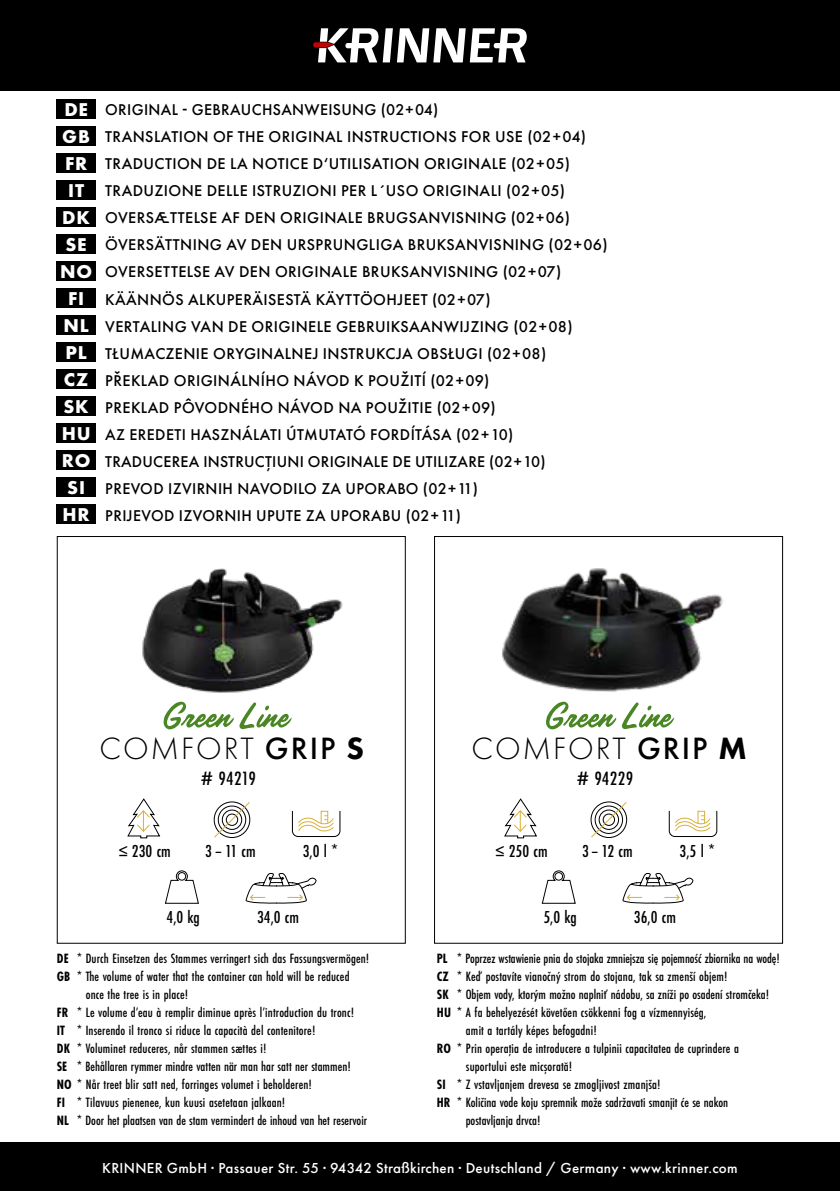
<style>
.page{position:relative;width:840px;height:1191px;background:#fff}
.page>*{position:absolute;margin:0;border:0;box-sizing:border-box;transform-origin:0 0}
.t1{font:300 32px "Futura PT";letter-spacing:.06em;color:#000}
.t2{font:500 20px "Futura PT Cond";letter-spacing:.01em;color:#000}
.t3{font:500 18px "Futura PT Cond";color:#000}
.t4{font:500 16.2px "Futura PT";letter-spacing:.025em;color:#000}
.t5{font:500 15px "Futura PT";letter-spacing:.02em;color:#fff}
.t6{font:500 14px "Futura PT Cond";letter-spacing:.01em;color:#000}
.s1{font-weight:700;font-size:19.2px;color:#fff}
.s2{font-weight:500}
.s3{font-weight:800}
.s4{font-weight:700}
</style>
<div class="page">
<div style="left:0;top:1142px;width:839px;height:49px;background:#000"></div>
<svg style="left:127px;top:798px;width:33px;height:40px"></svg>
<svg style="left:504px;top:798px;width:33px;height:40px"></svg>
<svg style="left:213px;top:801px;width:38px;height:37px"></svg>
<svg style="left:590px;top:801px;width:37px;height:37px"></svg>
<svg style="left:291px;top:810px;width:50px;height:27px"></svg>
<svg style="left:668px;top:810px;width:49px;height:27px"></svg>
<svg style="left:165px;top:870px;width:34px;height:34px"></svg>
<svg style="left:541px;top:870px;width:35px;height:34px"></svg>
<svg style="left:245px;top:873px;width:71px;height:31px"></svg>
<svg style="left:622px;top:873px;width:71px;height:31px"></svg>
<div style="left:0;top:0;width:839px;height:91px;background:#000"></div>
<svg style="left:313px;top:28px;width:213px;height:34px"></svg>
<img style="left:142px;top:568px;width:201px;height:125px">
<img style="left:472px;top:536px;width:266px;height:156px">
<svg style="left:163px;top:701px;width:129px;height:28px"></svg>
<svg style="left:546px;top:701px;width:128px;height:28px"></svg>
<div style="left:57px;top:99px;width:39px;height:20px;background:#000"></div>
<div style="left:57px;top:126px;width:39px;height:20px;background:#000"></div>
<div style="left:57px;top:153px;width:39px;height:20px;background:#000"></div>
<div style="left:57px;top:180px;width:39px;height:20px;background:#000"></div>
<div style="left:57px;top:207px;width:39px;height:20px;background:#000"></div>
<div style="left:57px;top:234px;width:39px;height:20px;background:#000"></div>
<div style="left:57px;top:261px;width:39px;height:20px;background:#000"></div>
<div style="left:57px;top:288px;width:39px;height:20px;background:#000"></div>
<div style="left:57px;top:315px;width:39px;height:20px;background:#000"></div>
<div style="left:57px;top:342px;width:39px;height:20px;background:#000"></div>
<div style="left:57px;top:369px;width:39px;height:20px;background:#000"></div>
<div style="left:57px;top:396px;width:39px;height:20px;background:#000"></div>
<div style="left:57px;top:423px;width:39px;height:20px;background:#000"></div>
<div style="left:57px;top:450px;width:39px;height:20px;background:#000"></div>
<div style="left:57px;top:477px;width:39px;height:20px;background:#000"></div>
<div style="left:57px;top:504px;width:39px;height:20px;background:#000"></div>
<p class="t4" style="left:64px;top:100px;width:375px"><span class="s1">DE</span> ORIGINAL - GEBRAUCHSANWEISUNG (02+04)</p>
<p class="t4" style="left:62px;top:127px;width:525px"><span class="s1">GB</span> TRANSLATION OF THE ORIGINAL INSTRUCTIONS FOR USE (02+04)</p>
<p class="t4" style="left:65px;top:154px;width:506px"><span class="s1">FR</span> TRADUCTION DE LA NOTICE D‘UTILISATION ORIGINALE (02+05)</p>
<p class="t4" style="left:68px;top:181px;width:498px"><span class="s1">IT</span> TRADUZIONE DELLE ISTRUZIONI PER L´USO ORIGINALI (02+05)</p>
<p class="t4" style="left:62px;top:208px;width:509px"><span class="s1">DK</span> OVERSÆTTELSE AF DEN ORIGINALE BRUGSANVISNING (02+06)</p>
<p class="t4" style="left:65px;top:235px;width:543px"><span class="s1">SE</span> ÖVERSÄTTNING AV DEN URSPRUNGLIGA BRUKSANVISNING (02+06)</p>
<p class="t4" style="left:60px;top:262px;width:502px"><span class="s1">NO</span> OVERSETTELSE AV DEN ORIGINALE BRUKSANVISNING (02+07)</p>
<p class="t4" style="left:68px;top:289px;width:424px"><span class="s1">FI</span> KÄÄNNÖS ALKUPERÄISESTÄ KÄYTTÖOHJEET (02+07)</p>
<p class="t4" style="left:63px;top:316px;width:510px"><span class="s1">NL</span> VERTALING VAN DE ORIGINELE GEBRUIKSAANWIJZING (02+08)</p>
<p class="t4" style="left:65px;top:343px;width:482px"><span class="s1">PL</span> TŁUMACZENIE ORYGINALNEJ INSTRUKCJA OBSŁUGI (02+08)</p>
<p class="t4" style="left:64px;top:370px;width:427px"><span class="s1">CZ</span> PŘEKLAD ORIGINÁLNÍHO NÁVOD K POUŽITÍ (02+09)</p>
<p class="t4" style="left:63px;top:397px;width:433px"><span class="s1">SK</span> PREKLAD PÔVODNÉHO NÁVOD NA POUŽITIE (02+09)</p>
<p class="t4" style="left:62px;top:424px;width:453px"><span class="s1">HU</span> AZ EREDETI HASZNÁLATI ÚTMUTATÓ FORDÍTÁSA (02+10)</p>
<p class="t4" style="left:62px;top:451px;width:485px"><span class="s1">RO</span> TRADUCEREA INSTRUCŢIUNI ORIGINALE DE UTILIZARE (02+10)</p>
<p class="t4" style="left:67px;top:478px;width:412px"><span class="s1">SI</span> PREVOD IZVIRNIH NAVODILO ZA UPORABO (02+11)</p>
<p class="t4" style="left:63px;top:505px;width:399px"><span class="s1">HR</span> PRIJEVOD IZVORNIH UPUTE ZA UPORABU (02+11)</p>
<h1 class="t1" style="left:99px;top:730px;width:266px">COMFORT <span class="s2">GRIP</span> <span class="s3">S</span></h1>
<h1 class="t1" style="left:471px;top:730px;width:277px">COMFORT <span class="s2">GRIP</span> <span class="s3">M</span></h1>
<h2 class="t2" style="left:201px;top:766px;width:56px"># 94219</h2>
<h2 class="t2" style="left:576px;top:766px;width:58px"># 94229</h2>
<p class="t3" style="left:119px;top:840px;width:54px">≤ 230 cm</p>
<p class="t3" style="left:205px;top:840px;width:52px">3 – 11 cm</p>
<p class="t3" style="left:302px;top:840px;width:37px">3,0 l *</p>
<p class="t3" style="left:495px;top:840px;width:54px">≤ 250 cm</p>
<p class="t3" style="left:581px;top:840px;width:52px">3 – 12 cm</p>
<p class="t3" style="left:679px;top:840px;width:37px">3,5 l *</p>
<p class="t3" style="left:166px;top:906px;width:35px">4,0 kg</p>
<p class="t3" style="left:257px;top:906px;width:43px">34,0 cm</p>
<p class="t3" style="left:543px;top:906px;width:35px">5,0 kg</p>
<p class="t3" style="left:633px;top:906px;width:44px">36,0 cm</p>
<p class="t6" style="left:57px;top:949px;width:314px"><span class="s4">DE</span> * Durch Einsetzen des Stammes verringert sich das Fassungsvermögen!</p>
<p class="t6" style="left:57px;top:967px;width:294px"><span class="s4">GB</span> * The volume of water that the container can hold will be reduced</p>
<p class="t6" style="left:86px;top:985px;width:104px">once the tree is in place!</p>
<p class="t6" style="left:57px;top:1003px;width:299px"><span class="s4">FR</span> * Le volume d’eau à remplir diminue après l’introduction du tronc!</p>
<p class="t6" style="left:57px;top:1021px;width:260px"><span class="s4">IT</span> * Inserendo il tronco si riduce la capacità del contenitore!</p>
<p class="t6" style="left:57px;top:1039px;width:211px"><span class="s4">DK</span> * Voluminet reduceres, når stammen sættes i!</p>
<p class="t6" style="left:57px;top:1057px;width:295px"><span class="s4">SE</span> * Behållaren rymmer mindre vatten när man har satt ner stammen!</p>
<p class="t6" style="left:57px;top:1075px;width:256px"><span class="s4">NO</span> * Når treet blir satt ned, forringes volumet i beholderen!</p>
<p class="t6" style="left:57px;top:1093px;width:230px"><span class="s4">FI</span> * Tilavuus pienenee, kun kuusi asetetaan jalkaan!</p>
<p class="t6" style="left:57px;top:1111px;width:312px"><span class="s4">NL</span> * Door het plaatsen van de stam vermindert de inhoud van het reservoir</p>
<p class="t6" style="left:436px;top:949px;width:344px"><span class="s4">PL</span> * Poprzez wstawienie pnia do stojaka zmniejsza się pojemność zbiornika na wodę!</p>
<p class="t6" style="left:436px;top:967px;width:292px"><span class="s4">CZ</span> * Keď postavíte vianočný strom do stojana, tak sa zmenší objem!</p>
<p class="t6" style="left:436px;top:985px;width:333px"><span class="s4">SK</span> * Objem vody, ktorým možno naplniť nádobu, sa zníži po osadení stromčeka!</p>
<p class="t6" style="left:436px;top:1003px;width:271px"><span class="s4">HU</span> * A fa behelyezését követően csökkenni fog a vízmennyiség,</p>
<p class="t6" style="left:465px;top:1021px;width:132px">amit a tartály képes befogadni!</p>
<p class="t6" style="left:436px;top:1039px;width:303px"><span class="s4">RO</span> * Prin operaţia de introducere a tulpinii capacitatea de cuprindere a</p>
<p class="t6" style="left:465px;top:1057px;width:108px">suportului este micşorată!</p>
<p class="t6" style="left:436px;top:1075px;width:225px"><span class="s4">SI</span> * Z vstavljanjem drevesa se zmogljivost zmanjša!</p>
<p class="t6" style="left:436px;top:1093px;width:292px"><span class="s4">HR</span> * Količina vode koju spremnik može sadržavati smanjit će se nakon</p>
<p class="t6" style="left:465px;top:1111px;width:76px">postavljanja drvca!</p>
<p class="t5" style="left:102px;top:1159px;width:636px">KRINNER GmbH · Passauer Str. 55 · 94342 Straßkirchen · Deutschland / Germany · www.krinner.com</p>
</div>
